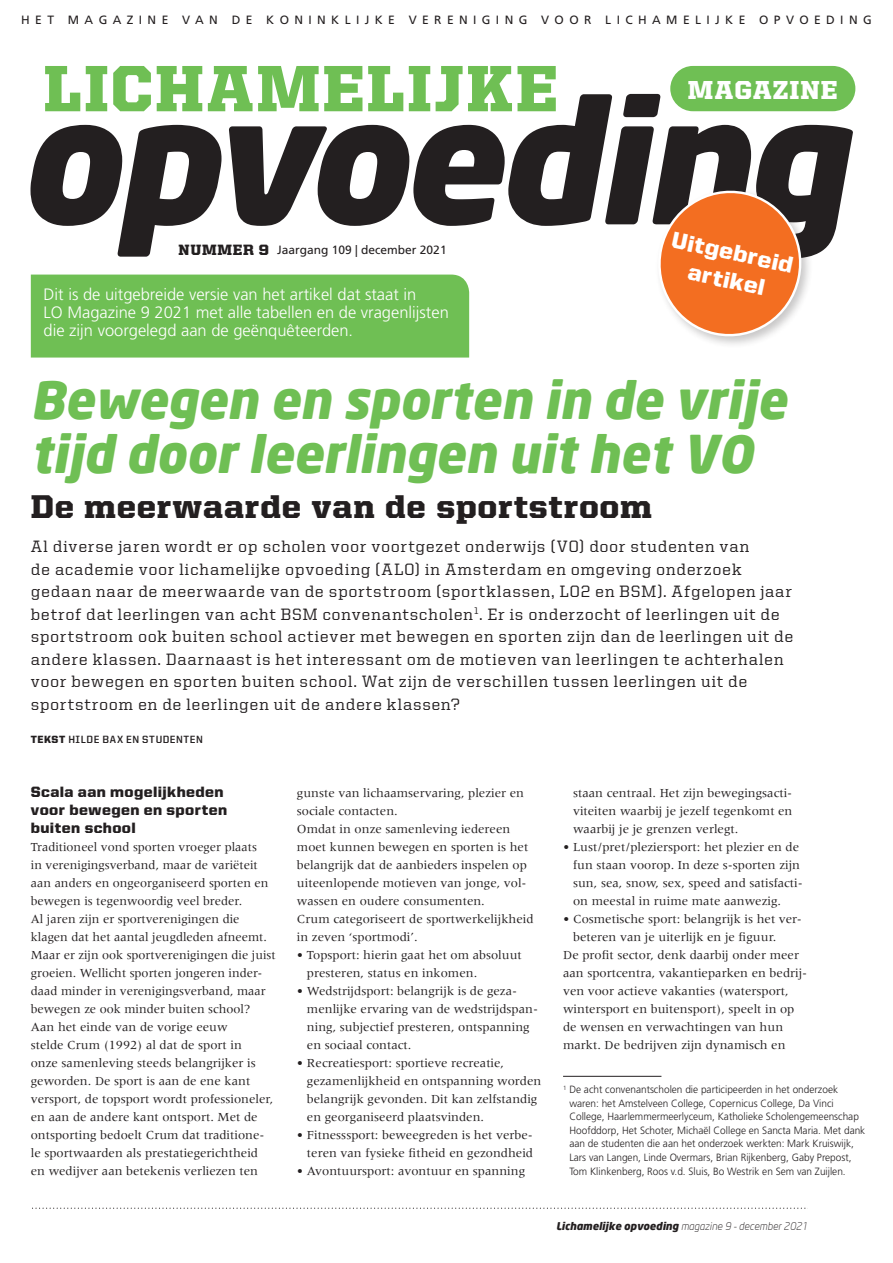
<style>
.page{position:relative;width:893px;height:1263px;background:#fff}
.page>*{position:absolute;margin:0;border:0;box-sizing:border-box;transform-origin:0 0}
.t1{font:italic 900 168.3px "Neo Sans";letter-spacing:-.035em;color:#231f20}
.t2{font:900 65.7px "United Serif Reg";letter-spacing:.03em;color:#6fbf54}
.t3{font:italic 900 51px/54px "Neo Sans";color:#6fbf54}
.t4{font:900 33px "United Serif Reg";letter-spacing:.03em;color:#231f20}
.t5{font:900 26.1px "United Serif Reg";letter-spacing:.035em;color:#fff}
.t6{font:900 23.1px/27.9px "United Sans Reg";color:#fff;text-align:center}
.t7{font:500 16.5px/22.5px "United Serif Reg";letter-spacing:.045em;color:#231f20}
.t8{font:300 16.5px/18px "Frutiger LT Std";color:#fff}
.t9{font:900 15px/18px "United Sans Reg";letter-spacing:.025em;color:#231f20}
.t10{font:12.75px/18px "Meridien LT Std";color:#231f20}
.t11{font:12px "Frutiger LT Std";letter-spacing:.45em;color:#231f20}
.t12{font:12px "Frutiger LT Std";color:#231f20}
.t13{font:300 10.5px/13.5px "Frutiger LT Std";color:#231f20;scale:.96 1}
.t14{font:italic 300 10.5px "Neo Sans";color:#231f20}
.t15{font:700 10.5px "United Sans Reg";letter-spacing:.05em;color:#231f20}
.s1{font-family:"United Serif Reg";font-weight:900;font-size:15px}
.s2{font-weight:900}
</style>
<div class="page">
<div style="left:670px;top:66px;width:185px;height:45px;background:#6fbf54;border-radius:23px"></div>
<svg style="left:660px;top:193px;width:149px;height:149px"></svg>
<div style="left:31px;top:275px;width:438px;height:83px;background:#6fbf54"></div>
<hr style="left:563px;top:1076px;width:98px;height:1px;background:#231f20">
<svg style="left:32px;top:1207px;width:776px;height:2px"></svg>
<p class="t11" style="left:21px;top:13px;width:852px">HET MAGAZINE VAN DE KONINKLIJKE VERENIGING VOOR LICHAMELIJKE OPVOEDING</p>
<h2 class="t2" style="left:43px;top:52px;width:516px">LICHAMELIJKE</h2>
<h3 class="t5" style="left:688px;top:75px;width:151px">MAGAZINE</h3>
<h1 class="t1" style="left:17px;top:52px;width:830px">opvoeding</h1>
<h3 class="t6" style="left:675px;top:225px;width:125px;rotate:12deg">Uitgebreid artikel</h3>
<p class="t12" style="left:179px;top:243px;width:270px"><span class="s1">NUMMER 9</span> Jaargang 109 | december 2021</p>
<p class="t8" style="left:44px;top:285px;width:407px">Dit is de uitgebreide versie van het artikel dat staat in<br>LO Magazine 9 2021 met alle tabellen en de vragenlijsten die zijn voorgelegd aan de geënquêteerden.</p>
<h3 class="t3" style="left:31px;top:371px;width:757px">Bewegen en sporten in de vrije tijd door leerlingen uit het VO</h3>
<h3 class="t4" style="left:31px;top:489px;width:622px">De meerwaarde van de sportstroom</h3>
<p class="t7" style="left:31px;top:535px;width:764px">Al diverse jaren wordt er op scholen voor voortgezet onderwijs (VO) door studenten van<br>de academie voor lichamelijke opvoeding (ALO) in Amsterdam en omgeving onderzoek gedaan naar de meerwaarde van de sportstroom (sportklassen, LO2 en BSM). Afgelopen jaar betrof dat leerlingen van acht BSM convenantscholen<sup>1</sup>. Er is onderzocht of leerlingen uit de sportstroom ook buiten school actiever met bewegen en sporten zijn dan de leerlingen uit de andere klassen. Daarnaast is het interessant om de motieven van leerlingen te achterhalen voor bewegen en sporten buiten school. Wat zijn de verschillen tussen leerlingen uit de sportstroom en de leerlingen uit de andere klassen?</p>
<p class="t15" style="left:31px;top:733px;width:174px"><span class="s2">TEKST</span> HILDE BAX EN STUDENTEN</p>
<p class="t9" style="left:31px;top:782px;width:198px">Scala aan mogelijkheden voor bewegen en sporten buiten school</p>
<p class="t10" style="left:31px;top:837px;width:246px">Traditioneel vond sporten vroeger plaats<br>in verenigingsverband, maar de variëteit aan anders en ongeorganiseerd sporten en bewegen is tegenwoordig veel breder.<br>Al jaren zijn er sportverenigingen die klagen dat het aantal jeugdleden afneemt.<br>Maar er zijn ook sportverenigingen die juist groeien. Wellicht sporten jongeren inder&shy;daad minder in verenigingsverband, maar bewegen ze ook minder buiten school?<br>Aan het einde van de vorige eeuw<br>stelde Crum (1992) al dat de sport in<br>onze samenleving steeds belangrijker is geworden. De sport is aan de ene kant versport, de topsport wordt professioneler, en aan de andere kant ontsport. Met de ontsporting bedoelt Crum dat traditione&shy;le sportwaarden als prestatiegerichtheid<br>en wedijver aan betekenis verliezen ten</p>
<p class="t10" style="left:297px;top:783px;width:238px">gunste van lichaamservaring, plezier en sociale contacten.<br>Omdat in onze samenleving iedereen moet kunnen bewegen en sporten is het belangrijk dat de aanbieders inspelen op uiteenlopende motieven van jonge, vol&shy;wassen en oudere consumenten.<br>Crum categoriseert de sportwerkelijkheid in zeven ‘sportmodi’.</p>
<p class="t10" style="left:307px;top:945px;width:216px;text-indent:-10px">• Topsport: hierin gaat het om absoluut presteren, status en inkomen.</p>
<p class="t10" style="left:307px;top:981px;width:233px;text-indent:-10px">• Wedstrijdsport: belangrijk is de geza&shy;menlijke ervaring van de wedstrijdspan&shy;ning, subjectief presteren, ontspanning en sociaal contact.</p>
<p class="t10" style="left:307px;top:1053px;width:236px;text-indent:-10px">• Recreatiesport: sportieve recreatie, gezamenlijkheid en ontspanning worden belangrijk gevonden. Dit kan zelfstandig en georganiseerd plaatsvinden.</p>
<p class="t10" style="left:297px;top:1125px;width:238px;text-align:right">• Fitnesssport: beweegreden is het verbe&shy;teren van fysieke fitheid en gezondheid</p>
<p class="t10" style="left:297px;top:1161px;width:230px">• Avontuursport: avontuur en spanning</p>
<p class="t10" style="left:573px;top:783px;width:221px;text-align:justify">staan centraal. Het zijn bewegingsacti&shy;viteiten waarbij je jezelf tegenkomt en waarbij je je grenzen verlegt.</p>
<p class="t10" style="left:573px;top:837px;width:231px;text-indent:-10px">• Lust/pret/pleziersport: het plezier en de fun staan voorop. In deze s-sporten zijn sun, sea, snow, sex, speed and satisfacti&shy;on meestal in ruime mate aanwezig.</p>
<p class="t10" style="left:563px;top:909px;width:240px">• Cosmetische sport: belangrijk is het ver-</p>
<p class="t10" style="left:573px;top:927px;width:205px">beteren van je uiterlijk en je figuur.</p>
<p class="t10" style="left:563px;top:945px;width:237px">De profit sector, denk daarbij onder meer</p>
<p class="t10" style="left:563px;top:963px;width:246px">aan sportcentra, vakantieparken en bedrij-</p>
<p class="t10" style="left:563px;top:981px;width:227px">ven voor actieve vakanties (watersport,</p>
<p class="t10" style="left:563px;top:999px;width:233px">wintersport en buitensport), speelt in op</p>
<p class="t10" style="left:563px;top:1017px;width:222px">de wensen en verwachtingen van hun</p>
<p class="t10" style="left:563px;top:1035px;width:224px">markt. De bedrijven zijn dynamisch en</p>
<p class="t13" style="left:569px;top:1083px;width:310px;text-indent:-6px"><sup>1</sup> De acht convenantscholen die participeerden in het onderzoek waren: het Amstelveen College, Copernicus College, Da Vinci College, Haarlemmermeerlyceum, Katholieke Scholengemeenschap Hoofddorp, Het Schoter, Michaël College en Sancta Maria. Met dank aan de studenten die aan het onderzoek werkten: Mark Kruiswijk, Lars van Langen, Linde Overmars, Brian Rijkenberg, Gaby Prepost, Tom Klinkenberg, Roos v.d. Sluis, Bo Westrik en Sem van Zuijlen.</p>
<p class="t14" style="left:556px;top:1220px;width:253px"><span class="s2">Lichamelijke opvoeding</span> magazine 9 - december 2021</p>
</div>
